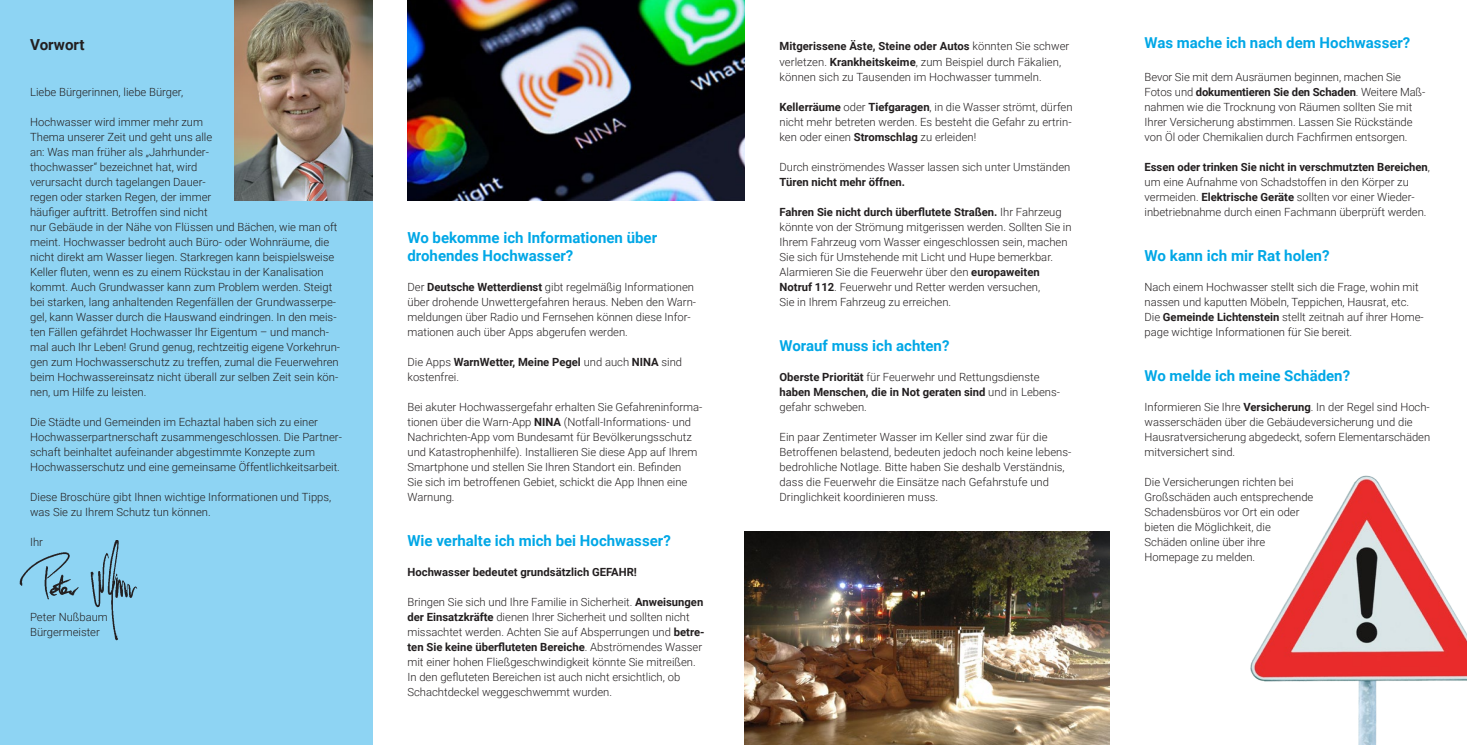
<style>
.page{position:relative;width:1467px;height:745px;background:#fff}
.page>*{position:absolute;margin:0;border:0;box-sizing:border-box;transform-origin:0 0}
.t1{font:700 15.12px/17.5px "Roboto";color:#00a7e6}
.t2{font:700 15.12px "Roboto";color:#231f20}
.t3{font:700 15px "Roboto";color:#00a7e6}
.t4{font:300 11.25px/15px "Roboto";color:#231f20}
.t5{font:700 11.25px "Roboto";color:#231f20}
.s1{font-weight:700}
</style>
<div class="page">
<div style="left:0;top:0;width:372px;height:744px;background:#8ed4f3"></div>
<img style="left:235px;top:0;width:137px;height:200px">
<img style="left:407px;top:0;width:337px;height:200px">
<img style="left:744px;top:531px;width:365px;height:213px">
<img style="left:1250px;top:475px;width:217px;height:269px">
<img style="left:19px;top:540px;width:119px;height:101px">
<p class="t2" style="left:30px;top:34px;width:56px">Vorwort</p>
<p class="t4" style="left:30px;top:84px;width:155px">Liebe Bürgerinnen, liebe Bürger,</p>
<p class="t4" style="left:30px;top:114px;width:311px">Hochwasser wird immer mehr zum<br>Thema unserer Zeit und geht uns alle<br>an: Was man früher als „Jahrhunder-<br>thochwasser“ bezeichnet hat, wird<br>verursacht durch tagelangen Dauer-<br>regen oder starken Regen, der immer<br>häufiger auftritt. Betroffen sind nicht<br>nur Gebäude in der Nähe von Flüssen und Bächen, wie man oft meint. Hochwasser bedroht auch Büro- oder Wohnräume, die nicht direkt am Wasser liegen. Starkregen kann beispielsweise Keller fluten, wenn es zu einem Rückstau in der Kanalisation kommt. Auch Grundwasser kann zum Problem werden. Steigt bei starken, lang anhaltenden Regenfällen der Grundwasserpe&shy;gel, kann Wasser durch die Hauswand eindringen. In den meis&shy;ten Fällen gefährdet Hochwasser Ihr Eigentum – und manch&shy;mal auch Ihr Leben! Grund genug, rechtzeitig eigene Vorkehrun&shy;gen zum Hochwasserschutz zu treffen, zumal die Feuerwehren beim Hochwassereinsatz nicht überall zur selben Zeit sein kön&shy;nen, um Hilfe zu leisten.</p>
<p class="t4" style="left:30px;top:414px;width:313px">Die Städte und Gemeinden im Echaztal haben sich zu einer Hochwasserpartnerschaft zusammengeschlossen. Die Partner&shy;schaft beinhaltet aufeinander abgestimmte Konzepte zum Hochwasserschutz und eine gemeinsame Öffentlichkeitsarbeit.</p>
<p class="t4" style="left:30px;top:489px;width:303px">Diese Broschüre gibt Ihnen wichtige Informationen und Tipps, was Sie zu Ihrem Schutz tun können.</p>
<p class="t4" style="left:30px;top:534px;width:14px">Ihr</p>
<p class="t4" style="left:30px;top:609px;width:79px">Peter Nußbaum</p>
<p class="t4" style="left:30px;top:624px;width:71px">Bürgermeister</p>
<p class="t1" style="left:407px;top:228px;width:251px">Wo bekomme ich Informationen über drohendes Hochwasser?</p>
<p class="t4" style="left:407px;top:279px;width:288px">Der <span class="s1">Deutsche Wetterdienst</span> gibt regelmäßig Informationen</p>
<p class="t4" style="left:407px;top:294px;width:290px">über drohende Unwettergefahren heraus. Neben den Warn&shy;meldungen über Radio und Fernsehen können diese Infor&shy;mationen auch über Apps abgerufen werden.</p>
<p class="t4" style="left:407px;top:354px;width:276px">Die Apps <span class="s1">WarnWetter, Meine Pegel</span> und auch <span class="s1">NINA</span> sind kostenfrei.</p>
<p class="t4" style="left:407px;top:399px;width:296px">Bei akuter Hochwassergefahr erhalten Sie Gefahreninforma&shy;tionen über die Warn-App <span class="s1">NINA</span> (Notfall-Informations- und Nachrichten-App vom Bundesamt für Bevölkerungsschutz und Katastrophenhilfe). Installieren Sie diese App auf Ihrem Smartphone und stellen Sie Ihren Standort ein. Befinden<br>Sie sich im betroffenen Gebiet, schickt die App Ihnen eine Warnung.</p>
<p class="t1" style="left:407px;top:531px;width:265px">Wie verhalte ich mich bei Hochwasser?</p>
<p class="t5" style="left:407px;top:564px;width:231px">Hochwasser bedeutet grundsätzlich GEFAHR!</p>
<p class="t4" style="left:407px;top:594px;width:298px">Bringen Sie sich und Ihre Familie in Sicherheit. <span class="s1">Anweisungen der Einsatzkräfte</span> dienen Ihrer Sicherheit und sollten nicht missachtet werden. Achten Sie auf Absperrungen und <span class="s1">betre&shy;ten Sie keine überfluteten Bereiche</span>. Abströmendes Wasser mit einer hohen Fließgeschwindigkeit könnte Sie mitreißen.<br>In den gefluteten Bereichen ist auch nicht ersichtlich, ob Schachtdeckel weggeschwemmt wurden.</p>
<p class="t4" style="left:780px;top:39px;width:291px"><span class="s1">Mitgerissene Äste, Steine oder Autos</span> könnten Sie schwer verletzen. <span class="s1">Krankheitskeime</span>, zum Beispiel durch Fäkalien, können sich zu Tausenden im Hochwasser tummeln.</p>
<p class="t4" style="left:780px;top:99px;width:295px;text-align:justify"><span class="s1">Kellerräume</span> oder <span class="s1">Tiefgaragen</span>, in die Wasser strömt, dürfen nicht mehr betreten werden. Es besteht die Gefahr zu ertrin&shy;ken oder einen <span class="s1">Stromschlag</span> zu erleiden!</p>
<p class="t4" style="left:780px;top:159px;width:292px">Durch einströmendes Wasser lassen sich unter Umständen<br><span class="s1">Türen nicht mehr öffnen.</span></p>
<p class="t4" style="left:780px;top:204px;width:294px"><span class="s1">Fahren Sie nicht durch überflutete Straßen.</span> Ihr Fahrzeug könnte von der Strömung mitgerissen werden. Sollten Sie in Ihrem Fahrzeug vom Wasser eingeschlossen sein, machen Sie sich für Umstehende mit Licht und Hupe bemerkbar.<br>Alarmieren Sie die Feuerwehr über den <span class="s1">europaweiten Notruf 112</span>. Feuerwehr und Retter werden versuchen,<br>Sie in Ihrem Fahrzeug zu erreichen.</p>
<p class="t3" style="left:780px;top:335px;width:171px">Worauf muss ich achten?</p>
<p class="t4" style="left:780px;top:369px;width:281px"><span class="s1">Oberste Priorität</span> für Feuerwehr und Rettungsdienste <span class="s1">haben Menschen, die in Not geraten sind</span> und in Lebens&shy;gefahr schweben.</p>
<p class="t4" style="left:780px;top:429px;width:293px">Ein paar Zentimeter Wasser im Keller sind zwar für die Betroffenen belastend, bedeuten jedoch noch keine lebens&shy;bedrohliche Notlage. Bitte haben Sie deshalb Verständnis, dass die Feuerwehr die Einsätze nach Gefahrstufe und Dringlichkeit koordinieren muss.</p>
<p class="t3" style="left:1144px;top:32px;width:267px">Was mache ich nach dem Hochwasser?</p>
<p class="t4" style="left:1144px;top:69px;width:282px">Bevor Sie mit dem Ausräumen beginnen, machen Sie Fotos und <span class="s1">dokumentieren Sie den Schaden</span>. Weitere Maß&shy;nahmen wie die Trocknung von Räumen sollten Sie mit Ihrer Versicherung abstimmen. Lassen Sie Rückstände von Öl oder Chemikalien durch Fachfirmen entsorgen.</p>
<p class="t4" style="left:1144px;top:159px;width:287px"><span class="s1">Essen oder trinken Sie nicht in verschmutzten Bereichen</span>, um eine Aufnahme von Schadstoffen in den Körper zu vermeiden. <span class="s1">Elektrische Geräte</span> sollten vor einer Wieder&shy;inbetriebnahme durch einen Fachmann überprüft werden.</p>
<p class="t1" style="left:1144px;top:246px;width:187px">Wo kann ich mir Rat holen?</p>
<p class="t4" style="left:1144px;top:279px;width:281px">Nach einem Hochwasser stellt sich die Frage, wohin mit nassen und kaputten Möbeln, Teppichen, Hausrat, etc.<br>Die <span class="s1">Gemeinde Lichtenstein</span> stellt zeitnah auf ihrer Home&shy;page wichtige Informationen für Sie bereit.</p>
<p class="t3" style="left:1144px;top:365px;width:207px">Wo melde ich meine Schäden?</p>
<p class="t4" style="left:1144px;top:399px;width:287px">Informieren Sie Ihre <span class="s1">Versicherung</span>. In der Regel sind Hoch&shy;wasserschäden über die Gebäudeversicherung und die Hausratversicherung abgedeckt, sofern Elementarschäden mitversichert sind.</p>
<p class="t4" style="left:1144px;top:474px;width:170px">Die Versicherungen richten bei<br>Großschäden auch entsprechende<br>Schadensbüros vor Ort ein oder bieten die Möglichkeit, die<br>Schäden online über ihre<br>Homepage zu melden.</p>
</div>
